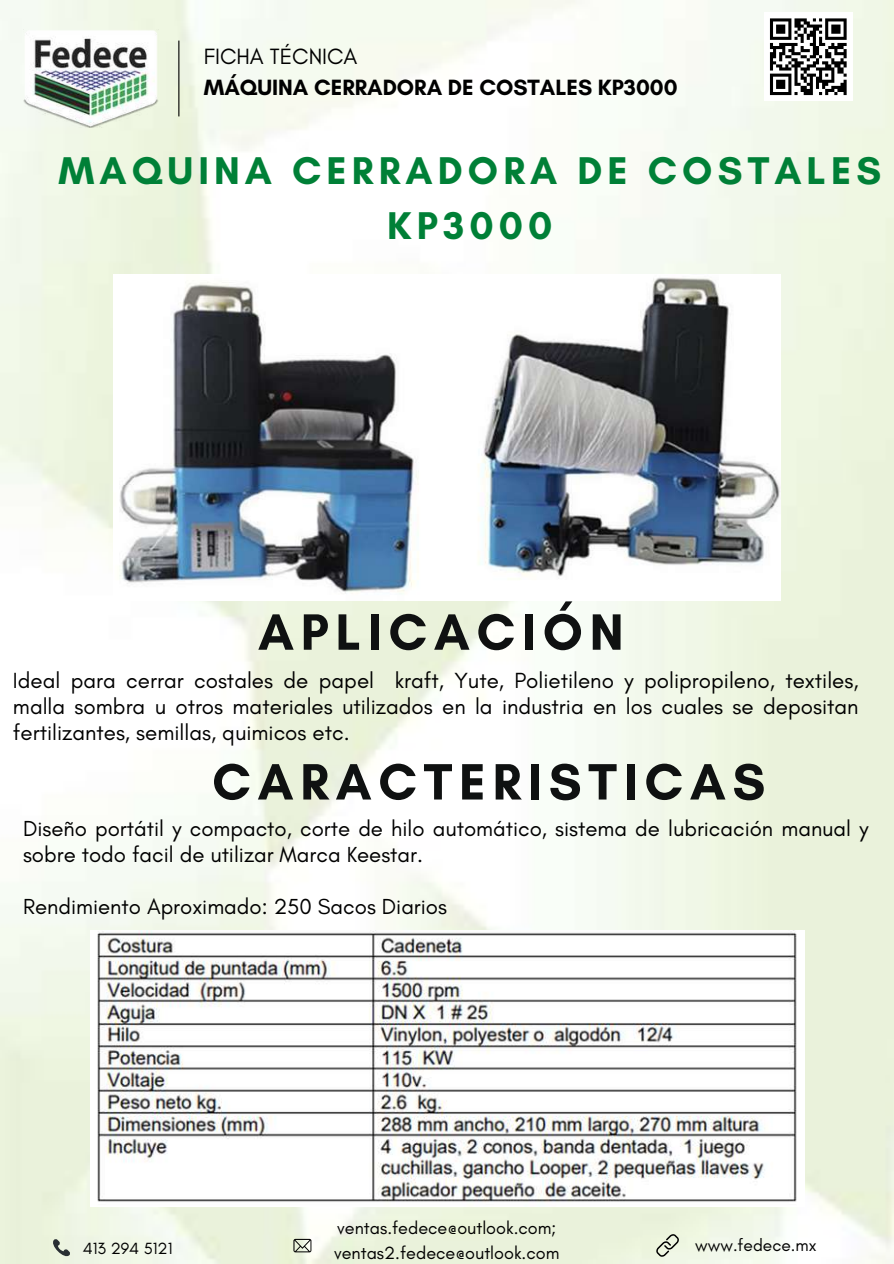
<style>
.page{position:relative;width:894px;height:1264px;background:#fff}
.page>*{position:absolute;margin:0;border:0;box-sizing:border-box;transform-origin:0 0}
.t1{font:700 52.05px "Glacial Indifference";letter-spacing:.13em;color:#0f1111}
.t2{font:700 39.3px/54.8px "Glacial Indifference";letter-spacing:.13em;color:#008037;text-align:center}
.t3{font:700 22.5px "Glacial Indifference";color:#000}
.t4{font:22.5px "Glacial Indifference";color:#000}
.t5{font:22.35px/25.8px "Glacial Indifference";color:#000;text-align:justify}
.t6{font:22.2px/25.8px "Glacial Indifference";color:#000}
.t7{font:18px/24.8px "Glacial Indifference";color:#000}
.t8{font:17.4px "Glacial Indifference";color:#000}
.t9{font:16.5px "Glacial Indifference";color:#000}
</style>
<div class="page">
<img style="left:23px;top:30px;width:135px;height:98px">
<svg style="left:770px;top:18px;width:76px;height:77px"></svg>
<hr style="left:178px;top:41px;width:1px;height:75px;background:#000">
<svg style="left:49px;top:1238px;width:21px;height:22px"></svg>
<svg style="left:293px;top:1238px;width:18px;height:14px"></svg>
<svg style="left:655px;top:1233px;width:24px;height:24px"></svg>
<img style="left:113px;top:274px;width:667px;height:322px">
<img style="left:97px;top:930px;width:700px;height:276px">
<p class="t4" style="left:204px;top:43px;width:155px">FICHA TÉCNICA</p>
<p class="t3" style="left:204px;top:74px;width:475px">MÁQUINA CERRADORA DE COSTALES KP3000</p>
<h2 class="t2" style="left:58px;top:143px;width:824px">MAQUINA CERRADORA DE COSTALES<br>KP3000</h2>
<h1 class="t1" style="left:258px;top:600px;width:367px">APLICACIÓN</h1>
<p class="t5" style="left:13px;top:667px;width:846px">Ideal para cerrar costales de papel kraft, Yute, Polietileno y polipropileno, textiles, malla sombra u otros materiales utilizados en la industria en los cuales se depositan fertilizantes, semillas, quimicos etc.</p>
<h1 class="t1" style="left:212px;top:750px;width:554px">CARACTERISTICAS</h1>
<p class="t6" style="left:23px;top:815px;width:846px">Diseño portátil y compacto, corte de hilo automático, sistema de lubricación manual y sobre todo facil de utilizar Marca Keestar.</p>
<p class="t6" style="left:23px;top:893px;width:425px">Rendimiento Aproximado: 250 Sacos Diarios</p>
<p class="t9" style="left:83px;top:1238px;width:91px">413 294 5121</p>
<p class="t7" style="left:334px;top:1214px;width:227px">ventas.fedece@outlook.com; ventas2.fedece@outlook.com</p>
<p class="t8" style="left:695px;top:1234px;width:123px">www.fedece.mx</p>
</div>
